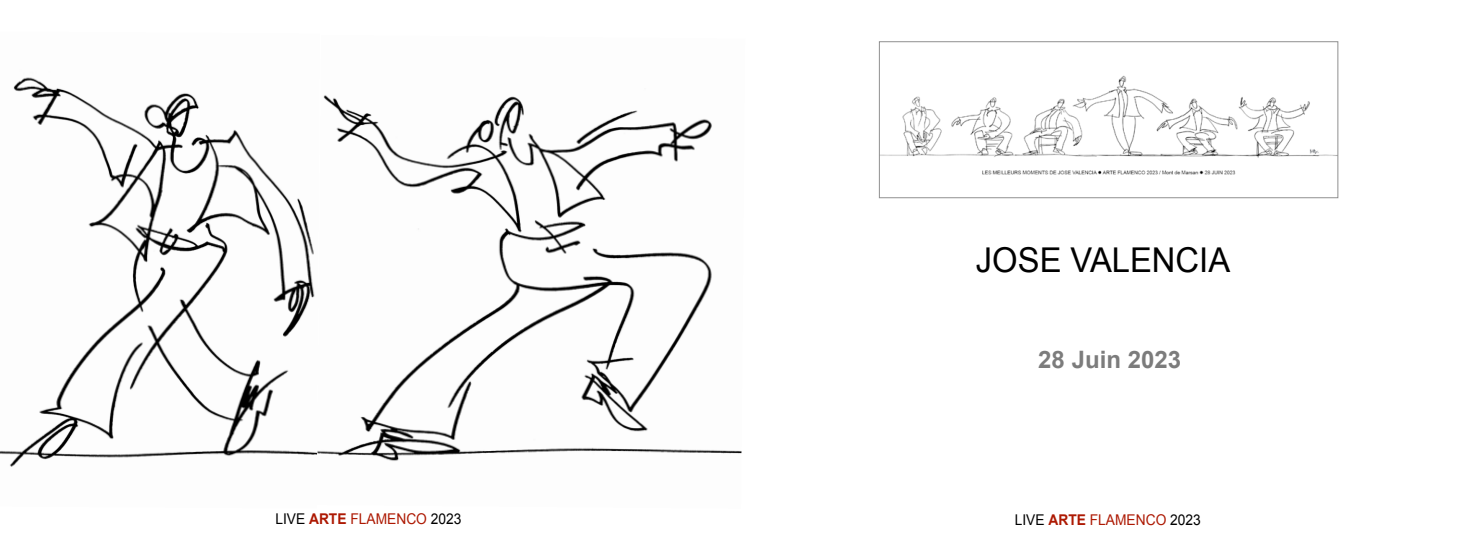
<style>
.page{position:relative;width:1480px;height:550px;background:#fff}
.page>*{position:absolute;margin:0;border:0;box-sizing:border-box;transform-origin:0 0}
.t1{font:34.2px "Arial";color:#000;scale:.96 1}
.t2{font:700 24px "Arial";color:#7c7c7c}
.t3{font:14.8px "Arial";color:#000;scale:.93 1}
.s1{font-weight:700;color:#ad1903}
.s2{color:#ad1903}
</style>
<div class="page">
<img style="left:0;top:77px;width:317px;height:390px">
<img style="left:317px;top:95px;width:425px;height:366px">
<img style="left:881px;top:75px;width:455px;height:100px">
<div style="left:879px;top:41px;width:459px;height:157px;border:1px solid #909090"></div>
<h1 class="t1" style="left:976px;top:237px;width:266px">JOSE VALENCIA</h1>
<h2 class="t2" style="left:1038px;top:344px;width:144px">28 Juin 2023</h2>
<p class="t3" style="left:275px;top:509px;width:202px">LIVE <span class="s1">ARTE</span> <span class="s2">FLAMENCO</span> 2023</p>
<p class="t3" style="left:1015px;top:510px;width:202px">LIVE <span class="s1">ARTE</span> <span class="s2">FLAMENCO</span> 2023</p>
</div>
